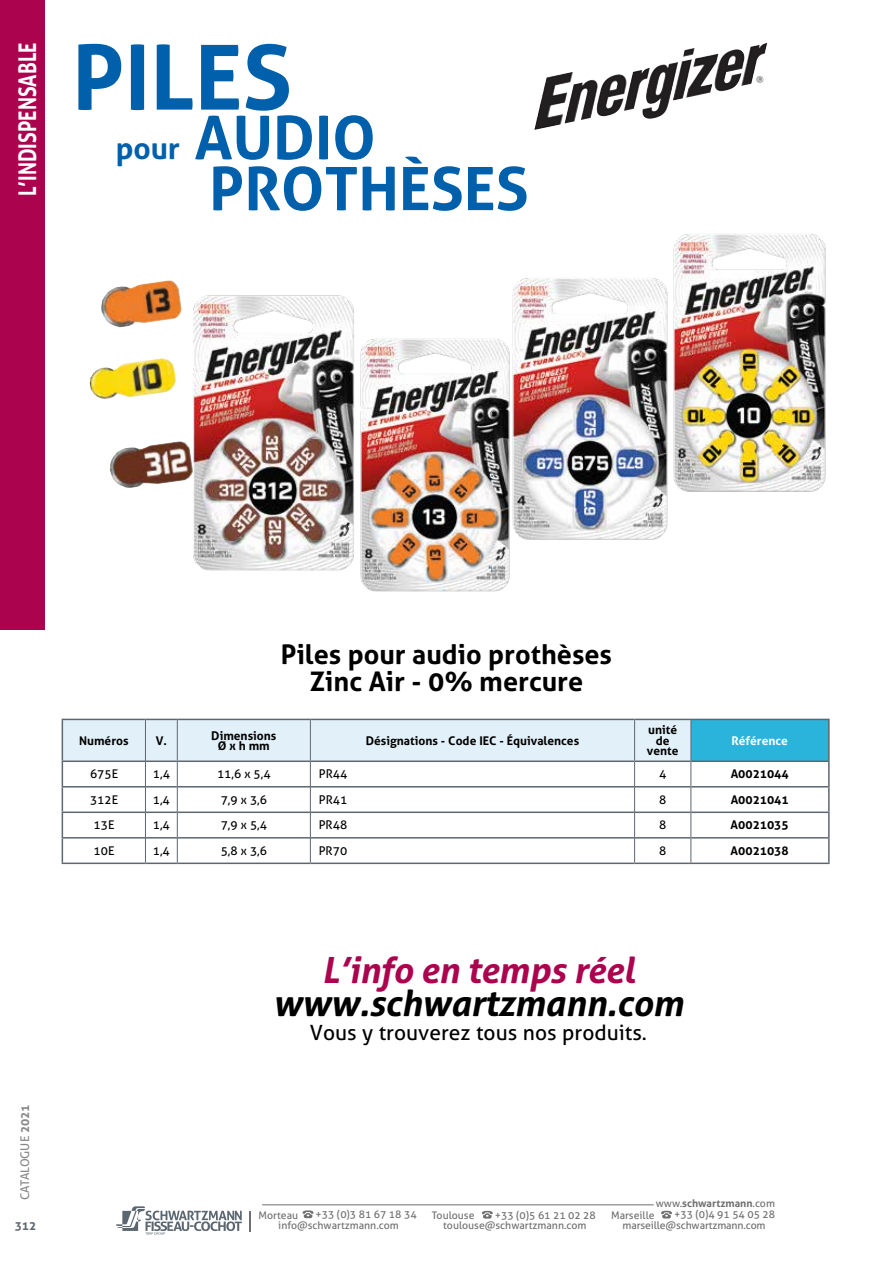
<style>
.page{position:relative;width:893px;height:1263px;background:#fff}
.page>*{position:absolute;margin:0;border:0;box-sizing:border-box;transform-origin:0 0}
.t1{font:700 90px "Aller";color:#0060ac}
.t2{font:700 60px/51px "Aller";color:#0060ac}
.t3{font:italic 700 36px "Aller";letter-spacing:-.01em;color:#000}
.t4{font:italic 700 36px "Aller";letter-spacing:-.01em;color:#ac034f}
.t5{font:700 27px/27px "Aller";color:#000;text-align:center}
.t6{font:700 24.3px "Aller";color:#fff;scale:.8 1}
.t7{font:21px "Aller";color:#000}
.t8{font:700 12px/10.5px "Aller";color:#000;text-align:center}
.t9{font:12px "Aller";color:#000}
.t10{font:12px "Aller";color:#878787}
.t11{font:700 12px "Aller";color:#fff}
.t12{font:700 12px "Aller";color:#5d6770}
.t13{font:10.5px/10.1px "Aller";color:#706f6f}
.t14{font:700 10.5px "Aller";color:#706f6f}
.s1{font-size:30px}
.s2{font-weight:700}
.s3{font-weight:400}
</style>
<div class="page">
<div style="left:0;top:0;width:45px;height:629px;background:#ac034f"></div>
<hr style="left:262px;top:1204px;width:392px;height:1px;background:#706f6f">
<svg style="left:250px;top:1211px;width:1px;height:20px"></svg>
<svg style="left:116px;top:1206px;width:126px;height:28px"></svg>
<svg style="left:302px;top:1210px;width:12px;height:8px"></svg>
<svg style="left:482px;top:1210px;width:11px;height:8px"></svg>
<svg style="left:661px;top:1210px;width:11px;height:8px"></svg>
<img style="left:683px;top:43px;width:84px;height:43px">
<img style="left:673px;top:234px;width:153px;height:258px">
<img style="left:360px;top:338px;width:150px;height:254px">
<img style="left:192px;top:295px;width:169px;height:281px">
<img style="left:507px;top:278px;width:161px;height:267px">
<img style="left:90px;top:360px;width:86px;height:39px">
<img style="left:101px;top:281px;width:77px;height:46px">
<img style="left:110px;top:442px;width:82px;height:46px">
<div style="left:691px;top:719px;width:138px;height:42px;background:#2ab4db"></div>
<hr style="left:691px;top:719px;width:139px;height:1px;background:#5d6770">
<hr style="left:828px;top:720px;width:2px;height:40px;background:#5d6770">
<hr style="left:691px;top:760px;width:139px;height:2px;background:#5d6770">
<hr style="left:828px;top:762px;width:2px;height:24px;background:#5d6770">
<hr style="left:691px;top:786px;width:139px;height:1px;background:#5d6770">
<hr style="left:828px;top:787px;width:2px;height:24px;background:#5d6770">
<hr style="left:691px;top:811px;width:139px;height:2px;background:#5d6770">
<hr style="left:828px;top:813px;width:2px;height:24px;background:#5d6770">
<hr style="left:691px;top:837px;width:139px;height:1px;background:#5d6770">
<hr style="left:828px;top:838px;width:2px;height:24px;background:#5d6770">
<hr style="left:62px;top:862px;width:83px;height:2px;background:#5d6770">
<hr style="left:145px;top:862px;width:32px;height:2px;background:#5d6770">
<hr style="left:177px;top:862px;width:133px;height:2px;background:#5d6770">
<hr style="left:310px;top:862px;width:325px;height:2px;background:#5d6770">
<hr style="left:635px;top:862px;width:56px;height:2px;background:#5d6770">
<hr style="left:691px;top:862px;width:139px;height:2px;background:#5d6770">
<svg style="left:62px;top:719px;width:629px;height:143px"></svg>
<hr style="left:177px;top:720px;width:1px;height:40px;background:#5d6770">
<hr style="left:310px;top:720px;width:1px;height:40px;background:#5d6770">
<hr style="left:634px;top:720px;width:1px;height:40px;background:#5d6770">
<h3 class="t6" style="left:13px;top:196px;width:194px;rotate:-90deg">L’INDISPENSABLE</h3>
<h1 class="t1" style="left:72px;top:22px;width:221px">PILES</h1>
<h2 class="t2" style="left:209px;top:112px;width:321px;text-indent:-94px"><span class="s1">pour</span> AUDIO<br>PROTHÈSES</h2>
<p class="t10" style="left:17px;top:1200px;width:97px;rotate:-90deg">CATALOGUE <span class="s2">2021</span></p>
<p class="t12" style="left:15px;top:1218px;width:23px">312</p>
<h3 class="t5" style="left:281px;top:641px;width:333px">Piles pour audio prothèses<br>Zinc Air - 0% mercure</h3>
<p class="t8" style="left:79px;top:735px;width:51px">Numéros</p>
<p class="t8" style="left:156px;top:735px;width:13px">V.</p>
<p class="t8" style="left:211px;top:730px;width:67px">Dimensions<br>Ø x h mm</p>
<p class="t8" style="left:366px;top:735px;width:215px">Désignations - Code IEC - Équivalences</p>
<p class="t8" style="left:647px;top:725px;width:33px">unité de vente</p>
<p class="t11" style="left:731px;top:733px;width:58px">Référence</p>
<p class="t9" style="left:90px;top:767px;width:30px">675E</p>
<p class="t9" style="left:153px;top:767px;width:18px">1,4</p>
<p class="t9" style="left:217px;top:767px;width:55px">11,6 x 5,4</p>
<p class="t9" style="left:319px;top:767px;width:30px">PR44</p>
<p class="t9" style="left:659px;top:767px;width:9px">4</p>
<p class="t8" style="left:731px;top:769px;width:60px">A0021044</p>
<p class="t9" style="left:90px;top:792px;width:30px">312E</p>
<p class="t9" style="left:153px;top:792px;width:18px">1,4</p>
<p class="t9" style="left:221px;top:792px;width:48px">7,9 x 3,6</p>
<p class="t9" style="left:319px;top:792px;width:30px">PR41</p>
<p class="t9" style="left:659px;top:792px;width:9px">8</p>
<p class="t8" style="left:731px;top:794px;width:60px">A0021041</p>
<p class="t9" style="left:94px;top:818px;width:22px">13E</p>
<p class="t9" style="left:153px;top:818px;width:18px">1,4</p>
<p class="t9" style="left:221px;top:818px;width:48px">7,9 x 5,4</p>
<p class="t9" style="left:319px;top:818px;width:30px">PR48</p>
<p class="t9" style="left:659px;top:818px;width:9px">8</p>
<p class="t8" style="left:731px;top:820px;width:60px">A0021035</p>
<p class="t9" style="left:94px;top:843px;width:22px">10E</p>
<p class="t9" style="left:153px;top:843px;width:18px">1,4</p>
<p class="t9" style="left:221px;top:843px;width:48px">5,8 x 3,6</p>
<p class="t9" style="left:319px;top:843px;width:30px">PR70</p>
<p class="t9" style="left:659px;top:843px;width:9px">8</p>
<p class="t8" style="left:731px;top:845px;width:60px">A0021038</p>
<h3 class="t4" style="left:322px;top:947px;width:314px">L’info en temps réel</h3>
<h3 class="t3" style="left:273px;top:980px;width:412px">www.schwartzmann.com</h3>
<h3 class="t7" style="left:310px;top:1019px;width:339px">Vous y trouverez tous nos produits.</h3>
<p class="t14" style="left:656px;top:1197px;width:121px"><span class="s3">www.</span>schwartzmann<span class="s3">.com</span></p>
<p class="t13" style="left:278px;top:1209px;width:140px;line-height:10.5px;text-indent:37px">+33 (0)3 81 67 18 34 info@schwartzmann.com</p>
<p class="t13" style="left:432px;top:1210px;width:44px">Toulouse</p>
<p class="t13" style="left:623px;top:1210px;width:154px;text-indent:51px">+33 (0)4 91 54 05 28 marseille@schwartzmann.com</p>
<p class="t13" style="left:443px;top:1210px;width:154px;text-indent:52px">+33 (0)5 61 21 02 28 toulouse@schwartzmann.com</p>
<p class="t13" style="left:611px;top:1210px;width:45px">Marseille</p>
<p class="t13" style="left:259px;top:1210px;width:41px">Morteau</p>
</div>
